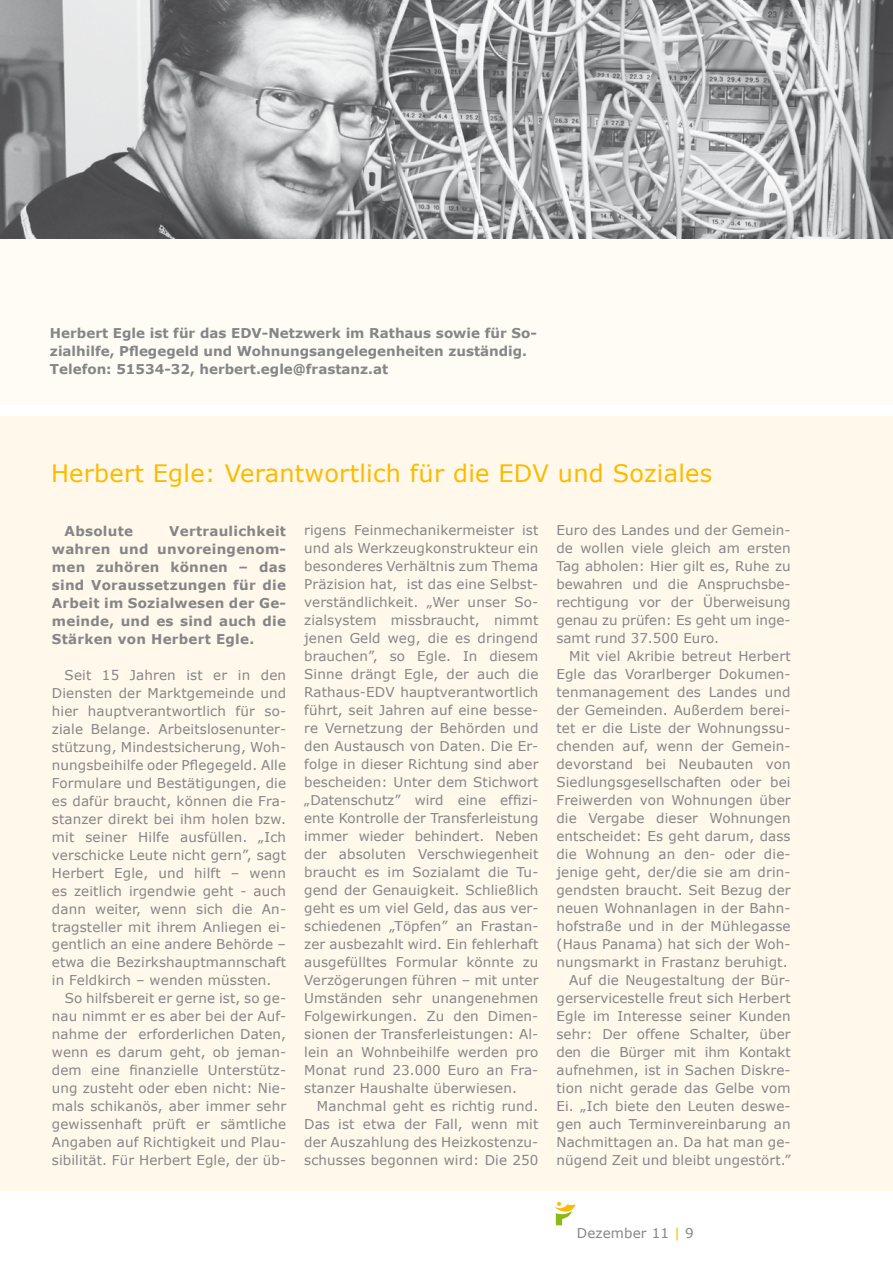
<style>
.page{position:relative;width:893px;height:1263px;background:#fff}
.page>*{position:absolute;margin:0;border:0;box-sizing:border-box;transform-origin:0 0}
.t1{font:24px "Verdana";letter-spacing:.01em;color:#fabb00}
.t2{font:13.5px/18px "Verdana";letter-spacing:.01em;color:#848687;text-align:justify}
.t3{font:700 13.5px/18px "Verdana";color:#848687;text-align:justify}
.t4{font:700 13.5px "Verdana";letter-spacing:.02em;color:#848687}
.s1{color:#fabb00}
</style>
<div class="page">
<svg style="left:554px;top:1202px;width:22px;height:24px"></svg>
<div style="left:0;top:416px;width:893px;height:774px;background:#fff8eb"></div>
<div style="left:0;top:0;width:893px;height:404px;background:#fffcf5"></div>
<img style="left:0;top:0;width:893px;height:238px">
<p class="t3" style="left:50px;top:324px;width:488px;text-align:left">Herbert Egle ist für das EDV-Netzwerk im Rathaus sowie für So&shy;zialhilfe, Pflegegeld und Wohnungsangelegenheiten zuständig.<br>Telefon: 51534-32, herbert.egle@frastanz.at</p>
<h1 class="t1" style="left:51px;top:458px;width:663px">Herbert Egle: Verantwortlich für die EDV und Soziales</h1>
<p class="t3" style="left:52px;top:522px;width:236px;text-indent:117px">Vertraulichkeit wahren und unvoreingenom&shy;men zuhören können – das sind Voraussetzungen für die Arbeit im Sozialwesen der Ge&shy;meinde, und es sind auch die Stärken von Herbert Egle.</p>
<p class="t2" style="left:52px;top:666px;width:236px;text-align:left;text-indent:13px">Seit 15 Jahren ist er in den Diensten der Marktgemeinde und hier hauptverantwortlich für so&shy;ziale Belange. Arbeitslosenunter-- stützung, M indestsicherung, Woh--- nungsbeihilfe oder Pflegegeld. Alle Formulare und Bestätigungen, die es dafür braucht, können die Fra&shy;stanzer direkt bei ihm holen bzw. mit seiner H ilfe ausfüllen. „Ich verschicke Leute nicht gern”, sagt Herbert Egle, und hilft – wenn es zeitlich irgendwie geht - auch dann weiter, wenn sich die An&shy;tragsteller mit ihrem Anliegen ei&shy;gentlich an eine andere Behörde – etwa die Bezirkshauptmannschaft in Feldkirch – wenden müssten.</p>
<p class="t2" style="left:52px;top:990px;width:236px;text-align:left;text-indent:13px">So hilfsbereit er gerne ist, so ge&shy;nau nimmt er es aber bei der Auf&shy;nahme der erforderlichen Daten, wenn es darum geht, ob jeman&shy;dem eine finanzielle U nterstütz&shy;ung zusteht oder eben nicht: N ie&shy;mals schikanös, aber immer sehr gewissenhaft prüft er sämtliche<br>Angaben auf Richtigkeit und Plau&shy;sibilität. Für Herbert Egle, der üb-</p>
<p class="t4" style="left:65px;top:522px;width:70px">Absolute</p>
<p class="t2" style="left:304px;top:522px;width:236px">rigens Feinmechanikermeister ist und als Werkzeugkonstrukteur ein besonderes Verhältnis zum Thema Präzision hat, ist das eine Selbst&shy;verständlichkeit. „Wer unser So&shy;zialsystem missbraucht, nimmt jenen Geld weg, die es dringend brauchen”, so Egle. In diesem Sinne drängt Egle, der auch die Rathaus-EDV hauptverantwortlich führt, seit Jahren auf eine besse&shy;re Vernetzung der Behörden und den Austausch von Daten. Die Er&shy;folge in dieser Richtung sind aber bescheiden: U nter dem Stichwort „Datenschutz” wird eine effizi&shy;ente Kontrolle der Transferleistung immer wieder behindert. Neben der absoluten Verschwiegenheit braucht es im Sozialamt die Tu&shy;gend der Genauigkeit. Schließlich geht es um viel Geld, das aus ver&shy;schiedenen „Töpfen” an Frastan&shy;zer ausbezahlt wird. Ein fehlerhaft ausgefülltes Formular könnte zu Verzögerungen führen – mit unter U mständen sehr unangenehmen Folgewirkungen. Zu den Dimen&shy;sionen der Transferleistungen: Al&shy;lein an Wohnbeihilfe werden pro Monat rund 23.000 Euro an Fra&shy;stanzer Haushalte überwiesen.</p>
<p class="t2" style="left:304px;top:1097px;width:236px;text-indent:13px">Manchmal geht es richtig rund.<br>Das ist etwa der Fall, wenn mit der Auszahlung des Heizkostenzu&shy;schusses begonnen wird: Die 250</p>
<p class="t2" style="left:556px;top:521px;width:236px">Euro des Landes und der Gemein&shy;de wollen viele gleich am ersten Tag abholen: H ier gilt es, Ruhe zu bewahren und die Anspruchsbe&shy;rechtigung vor der Ü berweisung genau zu prüfen: Es geht um inge&shy;samt rund 37.500 Euro.</p>
<p class="t2" style="left:556px;top:647px;width:236px;text-align:right">M it viel Akribie betreut H erbert<br>Egle das Vorarlberger Dokumen&shy;tenmanagement des Landes und der Gemeinden. Außerdem berei&shy;tet er die Liste der Wohnungssu&shy;chenden auf, wenn der Gemein&shy;devorstand bei Neubauten von<br>Siedlungsgesellschaften oder bei<br>Freiwerden von Wohnungen über die Vergabe dieser Wohnungen entscheidet: Es geht darum, dass die Wohnung an den- oder die&shy;jenige geht, der/die sie am drin&shy;gendsten braucht. Seit Bezug der neuen Wohnanlagen in der Bahn&shy;hofstraße und in der M ühlegasse (Haus Panama) hat sich der Woh&shy;nungsmarkt in Frastanz beruhigt.<br>Auf die Neugestaltung der Bür&shy;gerservicestelle freut sich Herbert<br>Egle im Interesse seiner Kunden sehr: Der offene Schalter, über den die Bürger mit ihm Kontakt aufnehmen, ist in Sachen Diskre&shy;tion nicht gerade das Gelbe vom<br>Ei. „Ich biete den Leuten deswe&shy;gen auch Terminvereinbarung an<br>Nachmittagen an. Da hat man ge&shy;nügend Zeit und bleibt ungestört.”</p>
<p class="t2" style="left:577px;top:1224px;width:118px">Dezember 11 <span class="s1">|</span> 9</p>
</div>
